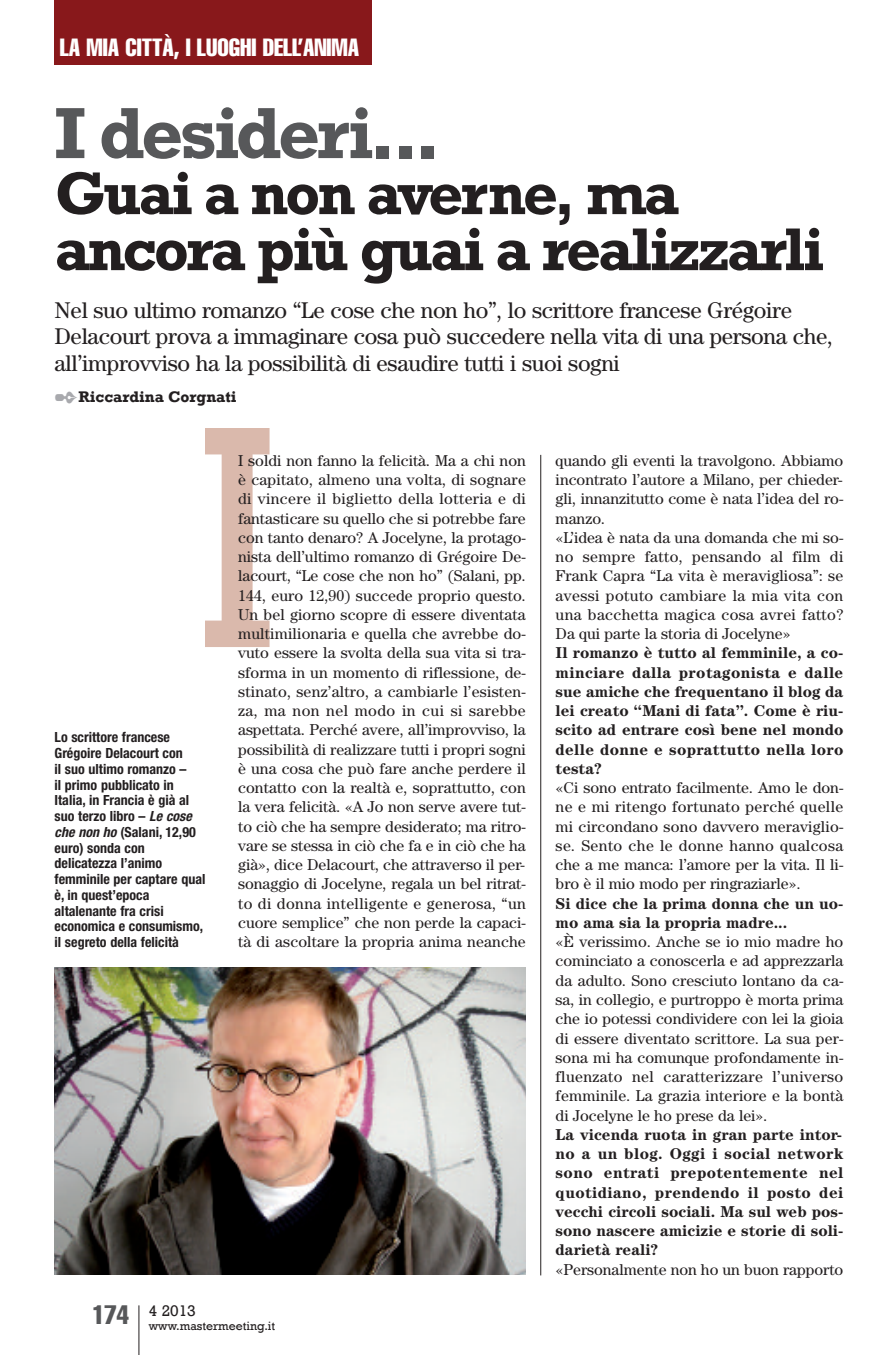
<style>
.page{position:relative;width:893px;height:1355px;background:#fff}
.page>*{position:absolute;margin:0;border:0;box-sizing:border-box;transform-origin:0 0}
.t1{font:700 73.5px "Rockwell";letter-spacing:-.05em;color:#57585a}
.t2{font:700 61.25px/56px "Rockwell";letter-spacing:-.05em;color:#231f20}
.t3{font:extra-condensed 24.5px "Helvetica";color:#fff}
.t4{font:22.75px/26.2px "Century";letter-spacing:-.015em;color:#231f20}
.t5{font:15.75px/19.2px "Century";color:#231f20;text-align:justify}
.t6{font:700 15.75px/19.2px "Century";color:#231f20;text-align:justify}
.t7{font:700 15.75px "Rockwell";color:#231f20}
.t8{font:15.75px "Rockwell";color:#231f20}
.t9{font:700 condensed 14px/15.8px "Helvetica Neue";color:#231f20}
.t10{font:12.25px "Rockwell";color:#231f20}
.s1{color:#a8a9ad}
.s2{font-style:italic}
</style>
<div class="page">
<hr style="left:138px;top:1305px;width:1px;height:49px;background:#231f20">
<div style="left:55px;top:0;width:317px;height:64px;background:#88181b"></div>
<hr style="left:540px;top:455px;width:1px;height:820px;background:#231f20">
<svg style="left:205px;top:428px;width:65px;height:219px"></svg>
<img style="left:55px;top:967px;width:471px;height:307px">
<h3 class="t3" style="left:60px;top:39px;width:301px">LA MIA CITTÀ, I LUOGHI DELL’ANIMA</h3>
<h1 class="t1" style="left:55px;top:89px;width:387px">I desideri...</h1>
<h2 class="t2" style="left:55px;top:164px;width:771px">Guai a non averne, ma ancora più guai a realizzarli</h2>
<h3 class="t4" style="left:55px;top:299px;width:780px">Nel suo ultimo romanzo “Le cose che non ho”, lo scrittore francese Grégoire<br>Delacourt prova a immaginare cosa può succedere nella vita di una persona che, all’improvviso ha la possibilità di esaudire tutti i suoi sogni</h3>
<p class="t7" style="left:55px;top:387px;width:183px"><span class="s1">✒</span>Riccardina Corgnati</p>
<p class="t9" style="left:55px;top:730px;width:152px">Lo scrittore francese<br>Grégoire Delacourt con<br>il suo ultimo romanzo –<br>il primo pubblicato in<br>Italia, in Francia è già al suo terzo libro – <span class="s2">Le cose che non ho</span> (Salani, 12,90 euro) sonda con delicatezza l’animo femminile per captare qual è, in quest’epoca altalenante fra crisi economica e consumismo, il segreto della felicità</p>
<p class="t5" style="left:238px;top:452px;width:289px">I soldi non fanno la felicità. Ma a chi non è capitato, almeno una volta, di sognare di vincere il biglietto della lotteria e di fantasticare su quello che si potrebbe fare con tanto denaro? A Jocelyne, la protago&shy;nista dell’ultimo romanzo di Grégoire De&shy;lacourt, “Le cose che non ho” (Salani, pp.<br>144, euro 12,90) succede proprio questo.<br>Un bel giorno scopre di essere diventata multimilionaria e quella che avrebbe do&shy;vuto essere la svolta della sua vita si tra&shy;sforma in un momento di riflessione, de&shy;stinato, senz’altro, a cambiarle l’esisten&shy;za, ma non nel modo in cui si sarebbe aspettata. Perché avere, all’improvviso, la possibilità di realizzare tutti i propri sogni è una cosa che può fare anche perdere il contatto con la realtà e, soprattutto, con la vera felicità. «A Jo non serve avere tut&shy;to ciò che ha sempre desiderato; ma ritro&shy;vare se stessa in ciò che fa e in ciò che ha già», dice Delacourt, che attraverso il per&shy;sonaggio di Jocelyne, regala un bel ritrat&shy;to di donna intelligente e generosa, “un cuore semplice” che non perde la capaci&shy;tà di ascoltare la propria anima neanche</p>
<p class="t8" style="left:149px;top:1300px;width:49px">4 2013</p>
<p class="t10" style="left:92px;top:1318px;width:184px"><sup>174</sup> www.mastermeeting.it</p>
<p class="t5" style="left:556px;top:452px;width:289px;text-align:left">quando gli eventi la travolgono. Abbiamo incontrato l’autore a Milano, per chieder&shy;gli, innanzitutto come è nata l’idea del ro&shy;manzo.<br>«L’idea è nata da una domanda che mi so&shy;no sempre fatto, pensando al film di Frank Capra “La vita è meravigliosa”: se avessi potuto cambiare la mia vita con una bacchetta magica cosa avrei fatto?<br>Da qui parte la storia di Jocelyne»</p>
<p class="t6" style="left:556px;top:644px;width:289px">Il romanzo è tutto al femminile, a co&shy;minciare dalla protagonista e dalle sue amiche che frequentano il blog da lei creato “Mani di fata”. Come è riu&shy;scito ad entrare così bene nel mondo delle donne e soprattutto nella loro testa?</p>
<p class="t5" style="left:556px;top:779px;width:289px">«Ci sono entrato facilmente. Amo le don&shy;ne e mi ritengo fortunato perché quelle mi circondano sono davvero meraviglio&shy;se. Sento che le donne hanno qualcosa che a me manca: l’amore per la vita. Il li&shy;bro è il mio modo per ringraziarle».</p>
<p class="t6" style="left:556px;top:895px;width:289px">Si dice che la prima donna che un uo&shy;mo ama sia la propria madre...</p>
<p class="t5" style="left:556px;top:933px;width:289px">«È verissimo. Anche se io mio madre ho cominciato a conoscerla e ad apprezzarla da adulto. Sono cresciuto lontano da ca&shy;sa, in collegio, e purtroppo è morta prima che io potessi condividere con lei la gioia di essere diventato scrittore. La sua per&shy;sona mi ha comunque profondamente in&shy;fluenzato nel caratterizzare l’universo femminile. La grazia interiore e la bontà di Jocelyne le ho prese da lei».</p>
<p class="t6" style="left:556px;top:1126px;width:289px">La vicenda ruota in gran parte intor&shy;no a un blog. Oggi i social network sono entrati prepotentemente nel quotidiano, prendendo il posto dei vecchi circoli sociali. Ma sul web pos&shy;sono nascere amicizie e storie di soli&shy;darietà reali?</p>
<p class="t5" style="left:556px;top:1260px;width:289px">«Personalmente non ho un buon rapporto</p>
</div>
